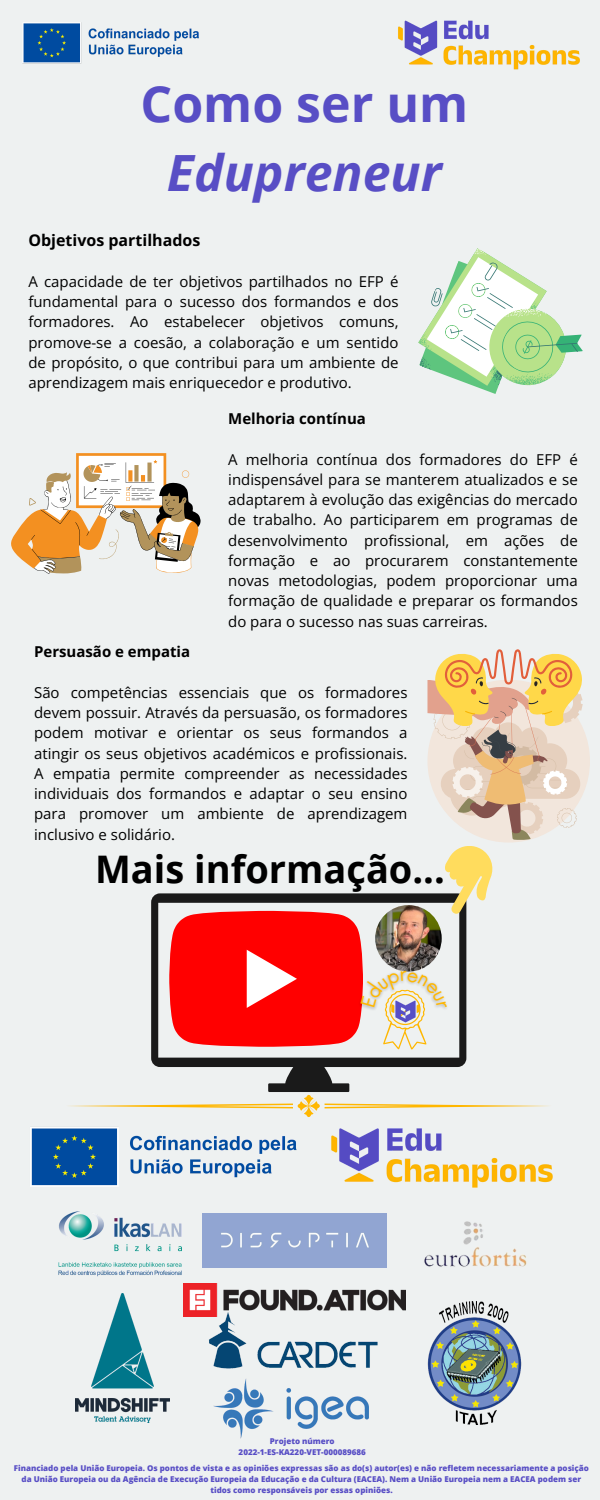
<style>
.page{position:relative;width:600px;height:1500px;background:#eef1f1}
.page>*{position:absolute;margin:0;border:0;box-sizing:border-box;transform-origin:0 0}
.t1{font:italic 700 50px/69.8px "Open Sans";color:#584ec5;text-align:center}
.t2{font:700 38px "Open Sans";color:#000}
.t3{font:700 16px "Open Sans";color:#000}
.t4{font:15px/20.2px "Open Sans";color:#000;text-align:justify}
.t5{font:700 15px "Open Sans";color:#000}
.t6{font:800 8px/10.7px "Open Sans";color:#584ec5;text-align:center}
.s1{font-style:normal}
</style>
<div class="page">
<svg style="left:151px;top:893px;width:315px;height:199px"></svg>
<img style="left:386px;top:1128px;width:167px;height:60px">
<img style="left:398px;top:20px;width:182px;height:50px">
<img style="left:59px;top:1212px;width:123px;height:64px">
<img style="left:75px;top:1293px;width:94px;height:129px">
<img style="left:209px;top:1317px;width:168px;height:52px">
<img style="left:405px;top:1289px;width:117px;height:136px">
<img style="left:183px;top:1283px;width:222px;height:34px">
<div style="left:203px;top:1214px;width:183px;height:54px;background:#91a5d2"></div>
<img style="left:424px;top:1221px;width:103px;height:46px">
<img style="left:213px;top:1379px;width:156px;height:60px">
<svg style="left:11px;top:453px;width:190px;height:121px"></svg>
<svg style="left:69px;top:1095px;width:479px;height:22px"></svg>
<svg style="left:418px;top:248px;width:165px;height:146px"></svg>
<svg style="left:427px;top:649px;width:156px;height:191px"></svg>
<img style="left:22px;top:22px;width:177px;height:42px">
<img style="left:30px;top:1127px;width:349px;height:60px">
<svg style="left:169px;top:846px;width:323px;height:204px"></svg>
<p class="t1" style="left:140px;top:67px;width:329px"><span class="s1">Como ser um<br></span>Edupreneur</p>
<p class="t3" style="left:28px;top:229px;width:174px">Objetivos partilhados</p>
<p class="t4" style="left:28px;top:271px;width:372px">A capacidade de ter objetivos partilhados no EFP é fundamental para o sucesso dos formandos e dos formadores. Ao estabelecer objetivos comuns, promove-se a coesão, a colaboração e um sentido de propósito, o que contribui para um ambiente de aprendizagem mais enriquecedor e produtivo.</p>
<p class="t5" style="left:228px;top:408px;width:139px">Melhoria contínua</p>
<p class="t4" style="left:228px;top:449px;width:351px">A melhoria contínua dos formadores do EFP é indispensável para se manterem atualizados e se adaptarem à evolução das exigências do mercado de trabalho. Ao participarem em programas de desenvolvimento profissional, em ações de formação e ao procurarem constantemente novas metodologias, podem proporcionar uma formação de qualidade e preparar os formandos do para o sucesso nas suas carreiras.</p>
<p class="t5" style="left:34px;top:641px;width:158px">Persuasão e empatia</p>
<p class="t4" style="left:34px;top:682px;width:375px">São competências essenciais que os formadores devem possuir. Através da persuasão, os formadores podem motivar e orientar os seus formandos a atingir os seus objetivos académicos e profissionais.<br>A empatia permite compreender as necessidades individuais dos formandos e adaptar o seu ensino para promover um ambiente de aprendizagem inclusivo e solidário.</p>
<p class="t2" style="left:95px;top:842px;width:351px">Mais informação...</p>
<p class="t6" style="left:270px;top:1436px;width:66px">Projeto número</p>
<p class="t6" style="left:239px;top:1446px;width:129px">2022-1-ES-KA220-VET-000089686</p>
<p class="t6" style="left:14px;top:1463px;width:577px">Financiado pela União Europeia. Os pontos de vista e as opiniões expressas são as do(s) autor(es) e não refletem necessariamente a posição da União Europeia ou da Agência de Execução Europeia da Educação e da Cultura (EACEA). Nem a União Europeia nem a EACEA podem ser tidos como responsáveis por essas opiniões.</p>
</div>
